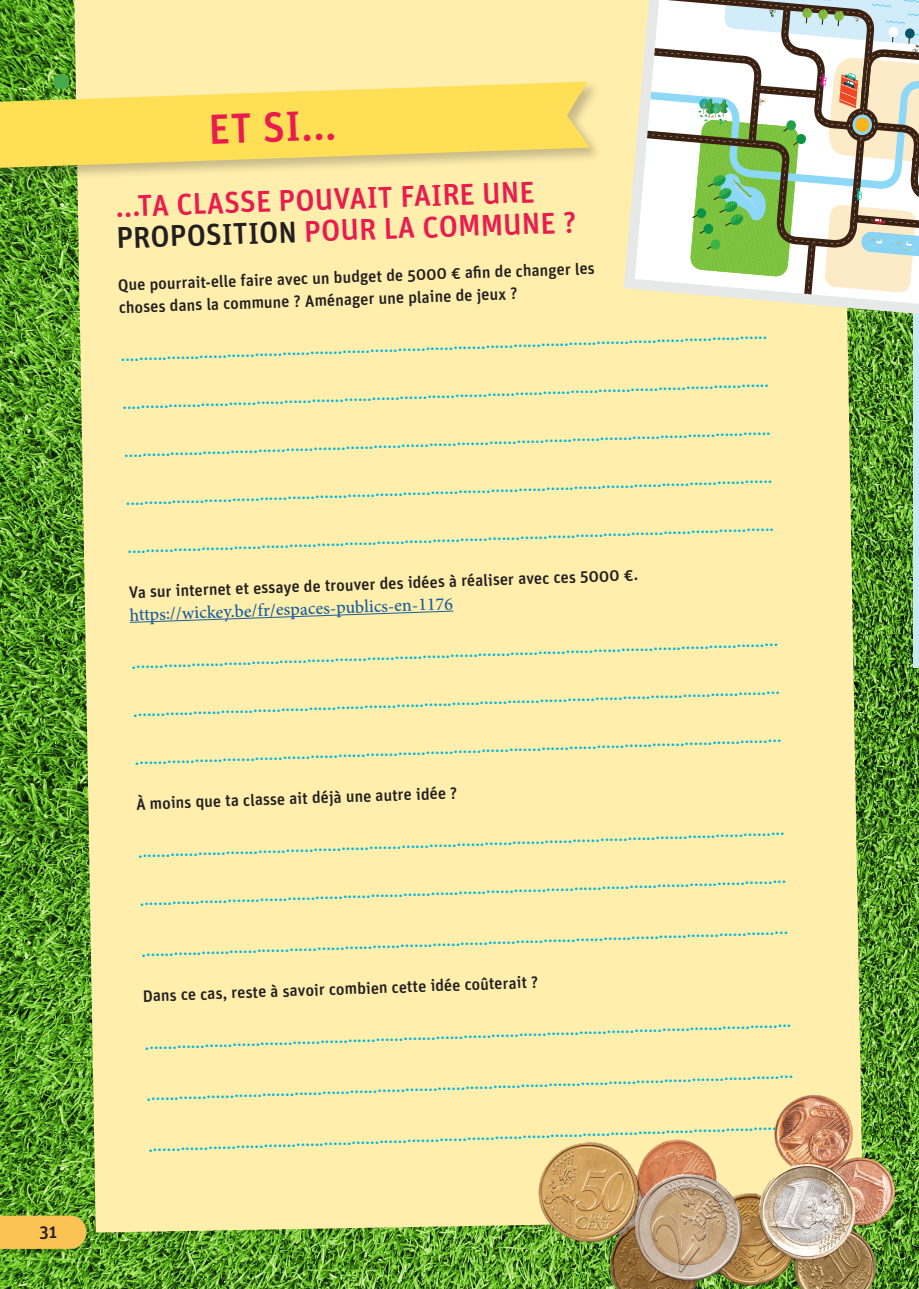
<style>
.page{position:relative;width:919px;height:1289px;background:#fff}
.page>*{position:absolute;margin:0;border:0;box-sizing:border-box;transform-origin:0 0}
.t1{font:500 42px "Unit OT";color:#ea1c4e}
.t2{font:500 30px/31.5px "Unit OT";color:#ea1c4e}
.t3{font:500 18px "Minion Pro";color:#175d9e}
.t4{font:500 18px "Unit OT";color:#231f20}
.t5{font:500 16.5px "Unit OT";color:#00b9de}
.t6{font:500 16.5px/22.5px "Unit OT";color:#231f20}
.s1{color:#231f20}
</style>
<div class="page">
<img style="left:0;top:0;width:918px;height:1288px">
<div style="left:913px;top:20px;width:5px;height:648px;background:#c8eaf5"></div>
<div style="left:74px;top:0;width:788px;height:1232px;background:#ffeeac"></div>
<svg style="left:129px;top:610px;width:325px;height:13px;background:#ede2aa"></svg>
<div style="left:91px;top:0;width:828px;height:306px;background:#ffeeac"></div>
<svg style="left:618px;top:0;width:300px;height:330px"></svg>
<div style="left:0;top:79px;width:603px;height:114px;background:#231f20;opacity:.25"></div>
<svg style="left:0;top:82px;width:590px;height:86px;background:#f6dc64"></svg>
<img style="left:524px;top:1011px;width:394px;height:277px">
<div style="left:0;top:1215px;width:86px;height:33px;background:#fdc254"></div>
<p class="t4" style="left:39px;top:1220px;width:19px">31</p>
<h1 class="t1" style="left:208px;top:103px;width:129px;rotate:-2deg">ET SI...</h1>
<h2 class="t2" style="left:115px;top:190px;width:461px;rotate:-2deg">...TA CLASSE POUVAIT FAIRE UNE<br><span class="s1">PROPOSITION</span> POUR LA COMMUNE ?</h2>
<p class="t6" style="left:118px;top:273px;width:478px;rotate:-2deg">Que pourrait-elle faire avec un budget de 5000 € afi n de changer les choses dans la commune ? Aménager une plaine de jeux ?</p>
<p class="t5" style="left:120px;top:345px;width:648px;rotate:-2deg">............................................................................................................................................</p>
<p class="t5" style="left:122px;top:393px;width:648px;rotate:-2deg">............................................................................................................................................</p>
<p class="t5" style="left:123px;top:441px;width:648px;rotate:-2deg">............................................................................................................................................</p>
<p class="t5" style="left:125px;top:489px;width:648px;rotate:-2deg">............................................................................................................................................</p>
<p class="t5" style="left:127px;top:537px;width:648px;rotate:-2deg">............................................................................................................................................</p>
<p class="t6" style="left:128px;top:581px;width:511px;rotate:-2deg">Va sur internet et essaye de trouver des idées à réaliser avec ces 5000 €.</p>
<p class="t3" style="left:129px;top:602px;width:325px;rotate:-2deg">https://wickey.be/fr/espaces-publics-en-1176</p>
<p class="t5" style="left:131px;top:652px;width:648px;rotate:-2deg">............................................................................................................................................</p>
<p class="t5" style="left:133px;top:700px;width:648px;rotate:-2deg">............................................................................................................................................</p>
<p class="t5" style="left:134px;top:748px;width:648px;rotate:-2deg">............................................................................................................................................</p>
<p class="t6" style="left:136px;top:792px;width:323px;rotate:-2deg">À moins que ta classe ait déjà une autre idée ?</p>
<p class="t5" style="left:137px;top:841px;width:648px;rotate:-2deg">............................................................................................................................................</p>
<p class="t5" style="left:139px;top:889px;width:648px;rotate:-2deg">............................................................................................................................................</p>
<p class="t5" style="left:141px;top:940px;width:648px;rotate:-2deg">............................................................................................................................................</p>
<p class="t6" style="left:142px;top:984px;width:397px;rotate:-2deg">Dans ce cas, reste à savoir combien cette idée coûterait ?</p>
<p class="t5" style="left:144px;top:1033px;width:648px;rotate:-2deg">............................................................................................................................................</p>
<p class="t5" style="left:146px;top:1084px;width:648px;rotate:-2deg">............................................................................................................................................</p>
<p class="t5" style="left:148px;top:1135px;width:648px;rotate:-2deg">............................................................................................................................................</p>
</div>
